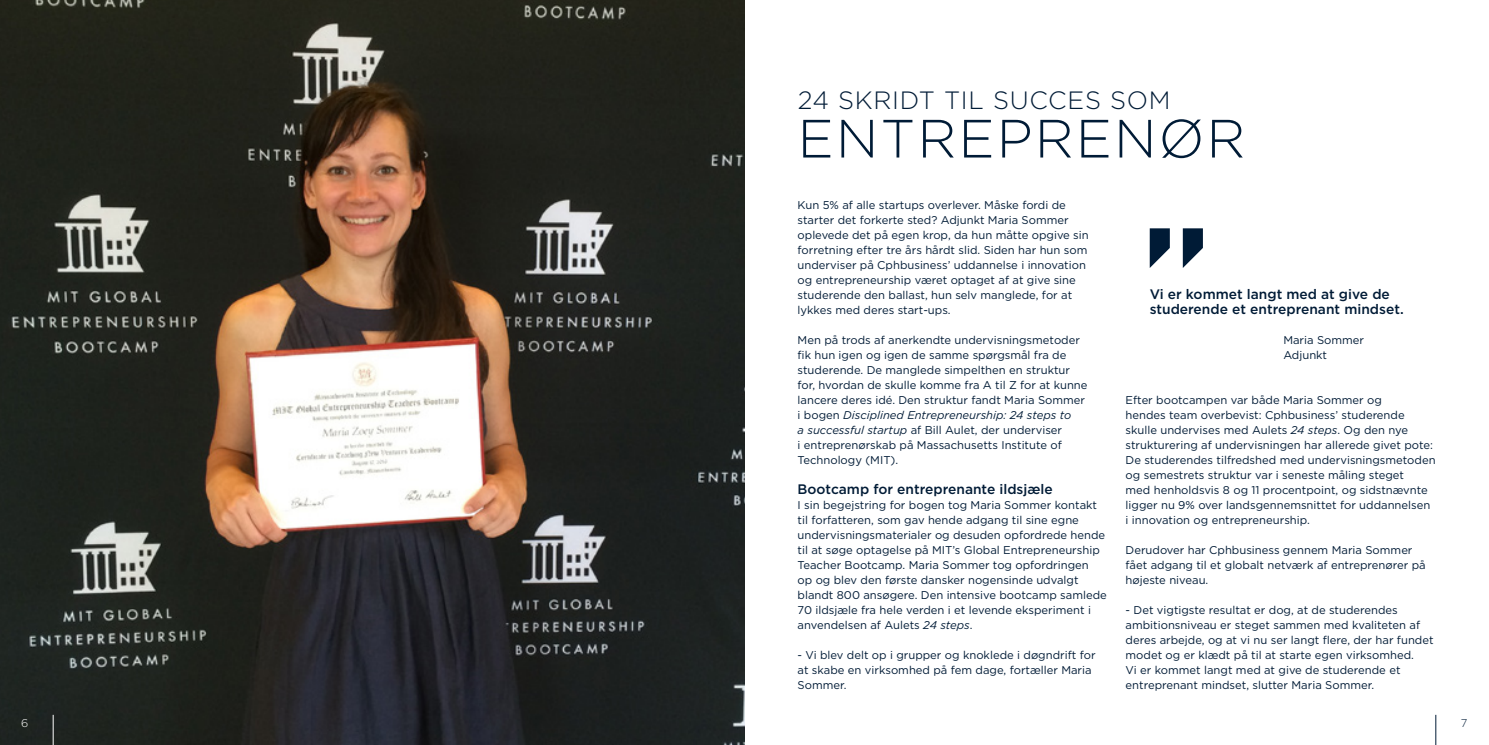
<style>
.page{position:relative;width:1489px;height:745px;background:#fff}
.page>*{position:absolute;margin:0;border:0;box-sizing:border-box;transform-origin:0 0}
.t1{font:300 53.75px "Gotham";letter-spacing:.04em;color:#001b36}
.t2{font:300 25px "Gotham";letter-spacing:.03em;color:#001b36}
.t3{font:500 13.75px/15px "Gotham";color:#001b36}
.t4{font:11.25px/15px "Gotham";color:#001b36}
.t5{font:300 11.25px "Gotham";color:#fff}
.t6{font:300 11.25px "Gotham";color:#001b36}
.s1{font-style:italic}
</style>
<div class="page">
<img style="left:0;top:0;width:744px;height:744px">
<svg style="left:1149px;top:228px;width:20px;height:40px"></svg>
<svg style="left:1182px;top:228px;width:20px;height:40px"></svg>
<hr style="left:1435px;top:714px;width:1px;height:30px;background:#001b36">
<hr style="left:53px;top:714px;width:1px;height:30px;background:#fff">
<h2 class="t2" style="left:797px;top:84px;width:374px">24 SKRIDT TIL SUCCES SOM</h2>
<h1 class="t1" style="left:797px;top:104px;width:449px">ENTREPRENØR</h1>
<p class="t4" style="left:797px;top:197px;width:293px">Kun 5% af alle startups overlever. Måske fordi de starter det forkerte sted? Adjunkt Maria Sommer oplevede det på egen krop, da hun måtte opgive sin forretning efter tre års hårdt slid. Siden har hun som underviser på Cphbusiness’ uddannelse i innovation og entrepreneurship været optaget af at give sine studerende den ballast, hun selv manglede, for at lykkes med deres start-ups.</p>
<p class="t4" style="left:797px;top:332px;width:291px">Men på trods af anerkendte undervisningsmetoder fik hun igen og igen de samme spørgsmål fra de studerende. De manglede simpelthen en struktur for, hvordan de skulle komme fra A til Z for at kunne lancere deres idé. Den struktur fandt Maria Sommer i bogen <span class="s1">Disciplined Entrepreneurship: 24 steps to<br>a successful startup</span> af Bill Aulet, der underviser<br>i entreprenørskab på Massachusetts Institute of Technology (MIT).</p>
<p class="t3" style="left:797px;top:481px;width:257px">Bootcamp for entreprenante ildsjæle</p>
<p class="t4" style="left:797px;top:497px;width:311px">I sin begejstring for bogen tog Maria Sommer kontakt til forfatteren, som gav hende adgang til sine egne undervisningsmaterialer og desuden opfordrede hende til at søge optagelse på MIT’s Global Entrepreneurship Teacher Bootcamp. Maria Sommer tog opfordringen<br>op og blev den første dansker nogensinde udvalgt blandt 800 ansøgere. Den intensive bootcamp samlede 70 ildsjæle fra hele verden i et levende eksperiment i anvendelsen af Aulets <span class="s1">24 steps</span>.</p>
<p class="t4" style="left:797px;top:647px;width:299px">- Vi blev delt op i grupper og knoklede i døgndrift for at skabe en virksomhed på fem dage, fortæller Maria<br>Sommer.</p>
<p class="t3" style="left:1149px;top:286px;width:255px">Vi er kommet langt med at give de studerende et entreprenant mindset.</p>
<p class="t4" style="left:1283px;top:332px;width:82px">Maria Sommer<br>Adjunkt</p>
<p class="t4" style="left:1125px;top:392px;width:311px">Efter bootcampen var både Maria Sommer og<br>hendes team overbevist: Cphbusiness’ studerende skulle undervises med Aulets <span class="s1">24 steps</span>. Og den nye strukturering af undervisningen har allerede givet pote:<br>De studerendes tilfredshed med undervisningsmetoden og semestrets struktur var i seneste måling steget<br>med henholdsvis 8 og 11 procentpoint, og sidstnævnte ligger nu 9% over landsgennemsnittet for uddannelsen i innovation og entrepreneurship.</p>
<p class="t4" style="left:1125px;top:542px;width:301px">Derudover har Cphbusiness gennem Maria Sommer fået adgang til et globalt netværk af entreprenører på højeste niveau.</p>
<p class="t4" style="left:1125px;top:602px;width:309px">- Det vigtigste resultat er dog, at de studerendes ambitionsniveau er steget sammen med kvaliteten af deres arbejde, og at vi nu ser langt flere, der har fundet modet og er klædt på til at starte egen virksomhed.<br>Vi er kommet langt med at give de studerende et entreprenant mindset, slutter Maria Sommer.</p>
<p class="t5" style="left:21px;top:715px;width:9px">6</p>
<p class="t6" style="left:1460px;top:715px;width:8px">7</p>
</div>
